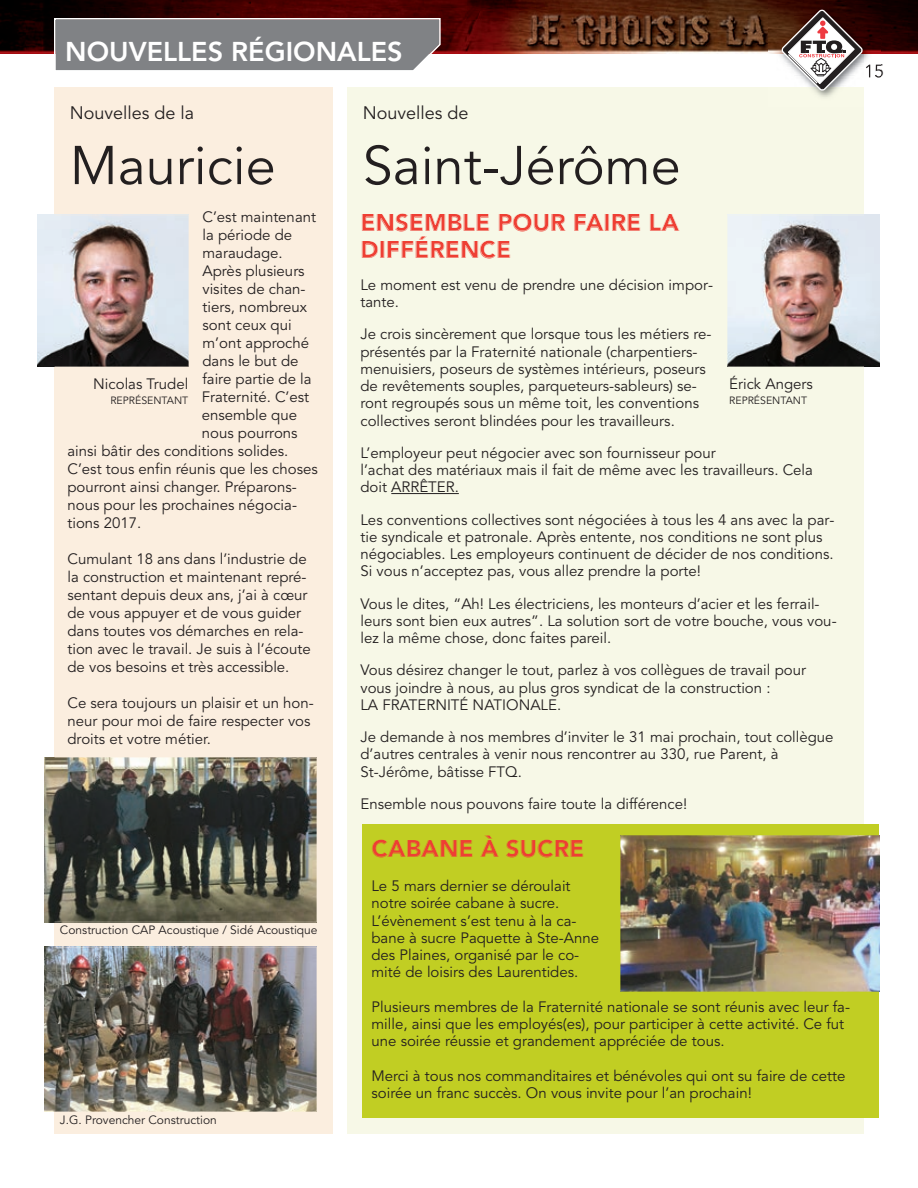
<style>
.page{position:relative;width:918px;height:1188px;background:#fff}
.page>*{position:absolute;margin:0;border:0;box-sizing:border-box;transform-origin:0 0}
.t1{font:54px "Avenir";color:#231f20}
.t2{font:800 27px "Avenir";color:#fff}
.t3{font:900 24px/27px "Avenir";color:#ee3f34}
.t4{font:18px "Avenir";color:#231f20}
.t5{font:15px/17.2px "Avenir";color:#231f20}
.t6{font:12px "Avenir";color:#231f20}
.t7{font:10.5px "Avenir";color:#231f20}
</style>
<div class="page">
<img style="left:0;top:0;width:918px;height:54px">
<div style="left:55px;top:88px;width:278px;height:1046px;background:#fbeedf"></div>
<svg style="left:54px;top:18px;width:387px;height:53px;background:#88898c"></svg>
<img style="left:37px;top:215px;width:18px;height:152px">
<img style="left:55px;top:215px;width:134px;height:152px">
<img style="left:45px;top:757px;width:10px;height:165px">
<img style="left:55px;top:757px;width:261px;height:165px">
<img style="left:45px;top:947px;width:10px;height:165px">
<img style="left:55px;top:947px;width:261px;height:165px">
<div style="left:348px;top:88px;width:516px;height:1046px;background:#f7f8e7"></div>
<hr style="left:391px;top:493px;width:68px;height:1px;background:#231f20">
<img style="left:864px;top:215px;width:16px;height:152px">
<img style="left:728px;top:215px;width:136px;height:152px">
<div style="left:362px;top:824px;width:517px;height:293px;background:#c1ce23"></div>
<img style="left:768px;top:0;width:113px;height:97px">
<img style="left:866px;top:65px;width:15px;height:13px">
<svg style="left:782px;top:10px;width:81px;height:81px"></svg>
<img style="left:620px;top:836px;width:259px;height:156px">
<p class="t2" style="left:65px;top:40px;width:339px">NOUVELLES RÉGIONALES</p>
<p class="t4" style="left:70px;top:106px;width:126px">Nouvelles de la</p>
<p class="t1" style="left:70px;top:143px;width:208px">Mauricie</p>
<p class="t5" style="left:202px;top:209px;width:115px">C’est maintenant</p>
<p class="t5" style="left:202px;top:227px;width:91px">la période de</p>
<p class="t5" style="left:202px;top:245px;width:82px">maraudage.</p>
<p class="t5" style="left:202px;top:263px;width:104px">Après plusieurs</p>
<p class="t5" style="left:202px;top:281px;width:105px">visites de chan-</p>
<p class="t5" style="left:202px;top:299px;width:106px">tiers, nombreux</p>
<p class="t5" style="left:202px;top:317px;width:91px">sont ceux qui</p>
<p class="t5" style="left:202px;top:335px;width:108px">m’ont approché</p>
<p class="t5" style="left:202px;top:353px;width:98px">dans le but de</p>
<p class="t5" style="left:202px;top:371px;width:111px">faire partie de la</p>
<p class="t5" style="left:202px;top:389px;width:109px">Fraternité. C’est</p>
<p class="t5" style="left:202px;top:407px;width:97px">ensemble que</p>
<p class="t5" style="left:202px;top:425px;width:97px">nous pourrons</p>
<p class="t5" style="left:68px;top:443px;width:222px">ainsi bâtir des conditions solides.</p>
<p class="t5" style="left:68px;top:461px;width:252px">C’est tous enfin réunis que les choses</p>
<p class="t5" style="left:68px;top:479px;width:231px">pourront ainsi changer. Préparons-</p>
<p class="t5" style="left:68px;top:497px;width:231px">nous pour les prochaines négocia-</p>
<p class="t5" style="left:68px;top:515px;width:75px">tions 2017.</p>
<p class="t5" style="left:68px;top:551px;width:245px;line-height:18px">Cumulant 18 ans dans l’industrie de la construction et maintenant repré&shy;sentant depuis deux ans, j’ai à cœur de vous appuyer et de vous guider dans toutes vos démarches en rela&shy;tion avec le travail. Je suis à l’écoute de vos besoins et très accessible.</p>
<p class="t5" style="left:68px;top:695px;width:248px;line-height:18px">Ce sera toujours un plaisir et un hon&shy;neur pour moi de faire respecter vos droits et votre métier.</p>
<p class="t5" style="left:93px;top:376px;width:96px">Nicolas Trudel</p>
<p class="t7" style="left:110px;top:396px;width:79px">REPRÉSENTANT</p>
<p class="t6" style="left:60px;top:925px;width:259px">Construction CAP Acoustique / Sidé Acoustique</p>
<p class="t6" style="left:60px;top:1115px;width:158px">J.G. Provencher Construction</p>
<p class="t4" style="left:363px;top:106px;width:107px">Nouvelles de</p>
<p class="t1" style="left:363px;top:143px;width:320px">Saint-Jérôme</p>
<p class="t3" style="left:360px;top:211px;width:320px">ENSEMBLE POUR FAIRE LA<br>DIFFÉRENCE</p>
<p class="t5" style="left:360px;top:277px;width:354px">Le moment est venu de prendre une décision impor&shy;tante.</p>
<p class="t5" style="left:360px;top:327px;width:353px">Je crois sincèrement que lorsque tous les métiers re&shy;présentés par la Fraternité nationale (charpentiers&shy;menuisiers, poseurs de systèmes intérieurs, poseurs de revêtements souples, parqueteurs-sableurs) se&shy;ront regroupés sous un même toit, les conventions collectives seront blindées pour les travailleurs.</p>
<p class="t5" style="left:360px;top:445px;width:454px">L’employeur peut négocier avec son fournisseur pour<br>l’achat des matériaux mais il fait de même avec les travailleurs. Cela doit ARRÊTER.</p>
<p class="t5" style="left:360px;top:512px;width:476px">Les conventions collectives sont négociées à tous les 4 ans avec la par&shy;tie syndicale et patronale. Après entente, nos conditions ne sont plus négociables. Les employeurs continuent de décider de nos conditions.<br>Si vous n’acceptez pas, vous allez prendre la porte!</p>
<p class="t5" style="left:360px;top:596px;width:478px">Vous le dites, “Ah! Les électriciens, les monteurs d’acier et les ferrail&shy;leurs sont bien eux autres”. La solution sort de votre bouche, vous vou&shy;lez la même chose, donc faites pareil.</p>
<p class="t5" style="left:360px;top:663px;width:447px">Vous désirez changer le tout, parlez à vos collègues de travail pour vous joindre à nous, au plus gros syndicat de la construction :<br>LA FRATERNITÉ NATIONALE.</p>
<p class="t5" style="left:360px;top:730px;width:475px">Je demande à nos membres d’inviter le 31 mai prochain, tout collègue d’autres centrales à venir nous rencontrer au 330, rue Parent, à<br>St-Jérôme, bâtisse FTQ.</p>
<p class="t5" style="left:360px;top:796px;width:328px">Ensemble nous pouvons faire toute la différence!</p>
<p class="t5" style="left:729px;top:376px;width:85px">Érick Angers</p>
<p class="t7" style="left:729px;top:396px;width:79px">REPRÉSENTANT</p>
<p class="t3" style="left:371px;top:837px;width:214px">CABANE À SUCRE</p>
<p class="t5" style="left:371px;top:879px;width:229px">Le 5 mars dernier se déroulait notre soirée cabane à sucre.<br>L’évènement s’est tenu à la ca&shy;bane à sucre Paquette à Ste-Anne des Plaines, organisé par le co&shy;mité de loisirs des Laurentides.</p>
<p class="t5" style="left:371px;top:999px;width:480px">Plusieurs membres de la Fraternité nationale se sont réunis avec leur fa&shy;mille, ainsi que les employés(es), pour participer à cette activité. Ce fut une soirée réussie et grandement appréciée de tous.</p>
<p class="t5" style="left:371px;top:1068px;width:475px">Merci à tous nos commanditaires et bénévoles qui ont su faire de cette soirée un franc succès. On vous invite pour l’an prochain!</p>
<p class="t4" style="left:864px;top:64px;width:22px">15</p>
</div>
